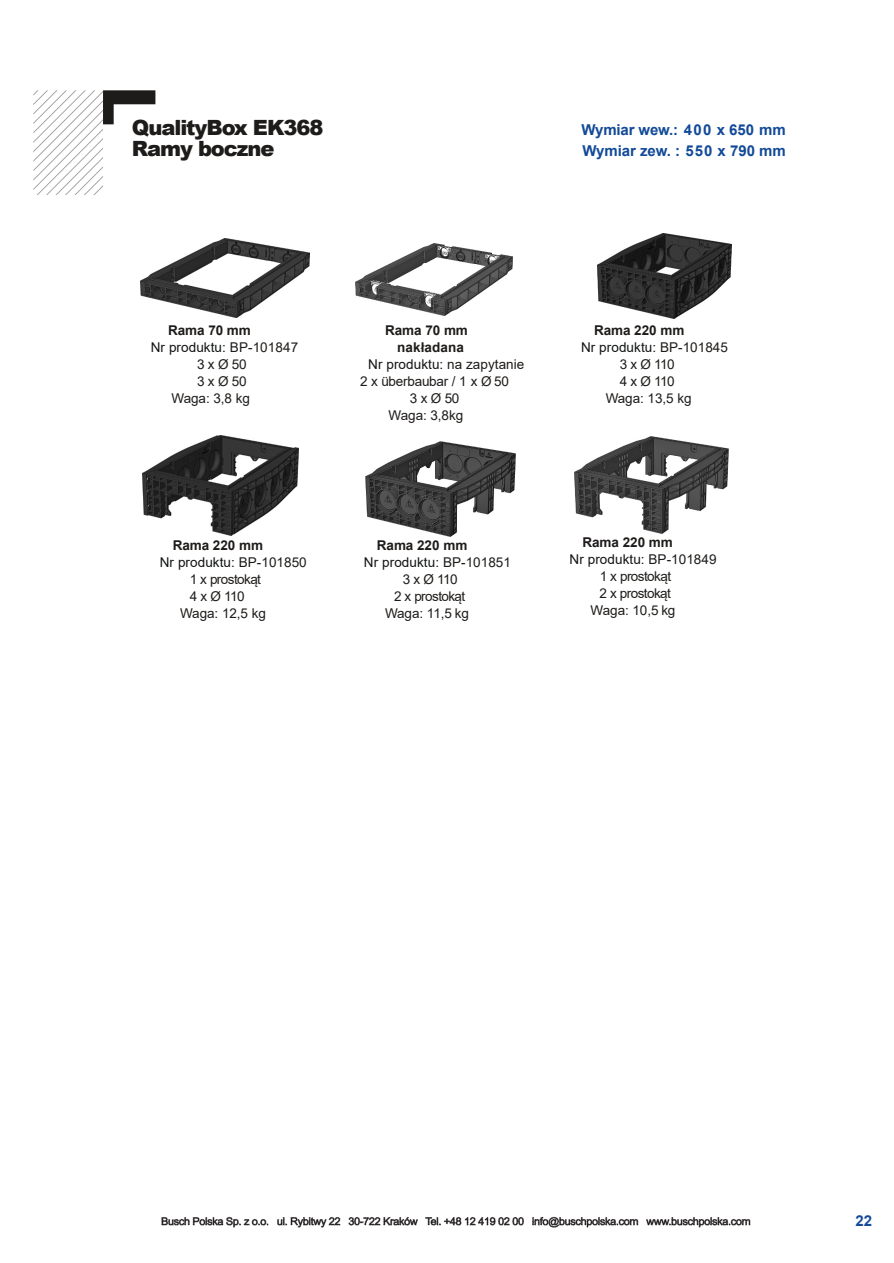
<style>
.page{position:relative;width:894px;height:1263px;background:#fff}
.page>*{position:absolute;margin:0;border:0;box-sizing:border-box;transform-origin:0 0}
.t1{font:900 21px/21px "Arial";letter-spacing:-.05em;color:#1e1c1a}
.t2{font:700 15px/21px "Arial";letter-spacing:-.005em;color:#134a98}
.t3{font:13.5px "Arial";letter-spacing:.005em;color:#121413}
.t4{font:13.5px "Arial";letter-spacing:-.015em;color:#1e1c1a}
.t5{font:700 13.5px "Arial";letter-spacing:-.005em;color:#1e1c1a}
.t6{font:13.5px "Arial";letter-spacing:-.04em;color:#1e1c1a}
.s1{color:#1e1c1a}
</style>
<div class="page">
<svg style="left:161px;top:1217px;width:107px;height:10px"></svg>
<svg style="left:277px;top:1217px;width:63px;height:11px"></svg>
<svg style="left:348px;top:1217px;width:70px;height:9px"></svg>
<svg style="left:425px;top:1217px;width:98px;height:8px"></svg>
<svg style="left:532px;top:1217px;width:106px;height:10px"></svg>
<svg style="left:646px;top:1217px;width:104px;height:10px"></svg>
<svg style="left:33px;top:90px;width:122px;height:105px"></svg>
<img style="left:574px;top:437px;width:154px;height:97px">
<img style="left:365px;top:441px;width:150px;height:95px">
<img style="left:140px;top:238px;width:169px;height:79px">
<img style="left:355px;top:243px;width:157px;height:73px">
<img style="left:597px;top:234px;width:134px;height:85px">
<img style="left:143px;top:435px;width:155px;height:100px">
<h1 class="t1" style="left:132px;top:119px;width:193px">QualityBox EK368<br>Ramy boczne</h1>
<p class="t2" style="left:581px;top:121px;width:206px">Wymiar wew.: 400 x 650 mm<br>Wymiar zew. : 550 x 790 mm</p>
<p class="t5" style="left:168px;top:325px;width:84px">Rama 70 mm</p>
<p class="t5" style="left:385px;top:325px;width:84px">Rama 70 mm</p>
<p class="t5" style="left:593px;top:325px;width:92px">Rama 220 mm</p>
<p class="t3" style="left:151px;top:342px;width:149px">Nr produktu: <span class="s1">BP-101847</span></p>
<p class="t5" style="left:397px;top:342px;width:69px">nakładana</p>
<p class="t3" style="left:580px;top:342px;width:148px">Nr produktu: <span class="s1">BP-101845</span></p>
<p class="t4" style="left:197px;top:359px;width:51px">3xØ50</p>
<p class="t3" style="left:368px;top:359px;width:158px">Nr produktu: <span class="s1">na zapytanie</span></p>
<p class="t4" style="left:619px;top:359px;width:56px">3xØ110</p>
<p class="t4" style="left:197px;top:376px;width:51px">3xØ50</p>
<p class="t4" style="left:360px;top:376px;width:150px">2 x überbaubar / 1 x Ø 50</p>
<p class="t4" style="left:619px;top:376px;width:56px">4xØ110</p>
<p class="t4" style="left:171px;top:393px;width:80px">Waga: 3,8 kg</p>
<p class="t4" style="left:410px;top:393px;width:51px">3xØ50</p>
<p class="t4" style="left:605px;top:393px;width:87px">Waga: 13,5 kg</p>
<p class="t4" style="left:388px;top:410px;width:76px">Waga: 3,8kg</p>
<p class="t5" style="left:173px;top:540px;width:92px">Rama 220 mm</p>
<p class="t5" style="left:377px;top:540px;width:92px">Rama 220 mm</p>
<p class="t3" style="left:160px;top:557px;width:148px">Nr produktu: <span class="s1">BP-101850</span></p>
<p class="t3" style="left:364px;top:557px;width:148px">Nr produktu: <span class="s1">BP-101851</span></p>
<p class="t6" style="left:190px;top:574px;width:73px">1 x prostokąt</p>
<p class="t4" style="left:402px;top:574px;width:56px">3xØ110</p>
<p class="t4" style="left:190px;top:591px;width:56px">4xØ110</p>
<p class="t6" style="left:394px;top:591px;width:73px">2 x prostokąt</p>
<p class="t4" style="left:180px;top:608px;width:87px">Waga: 12,5 kg</p>
<p class="t4" style="left:385px;top:608px;width:85px">Waga: 11,5 kg</p>
<p class="t5" style="left:582px;top:537px;width:92px">Rama 220 mm</p>
<p class="t3" style="left:569px;top:554px;width:148px">Nr produktu: <span class="s1">BP-101849</span></p>
<p class="t6" style="left:599px;top:571px;width:73px">1 x prostokąt</p>
<p class="t6" style="left:599px;top:588px;width:73px">2 x prostokąt</p>
<p class="t4" style="left:590px;top:605px;width:86px">Waga: 10,5 kg</p>
<p class="t2" style="left:855px;top:1211px;width:18px">22</p>
</div>
